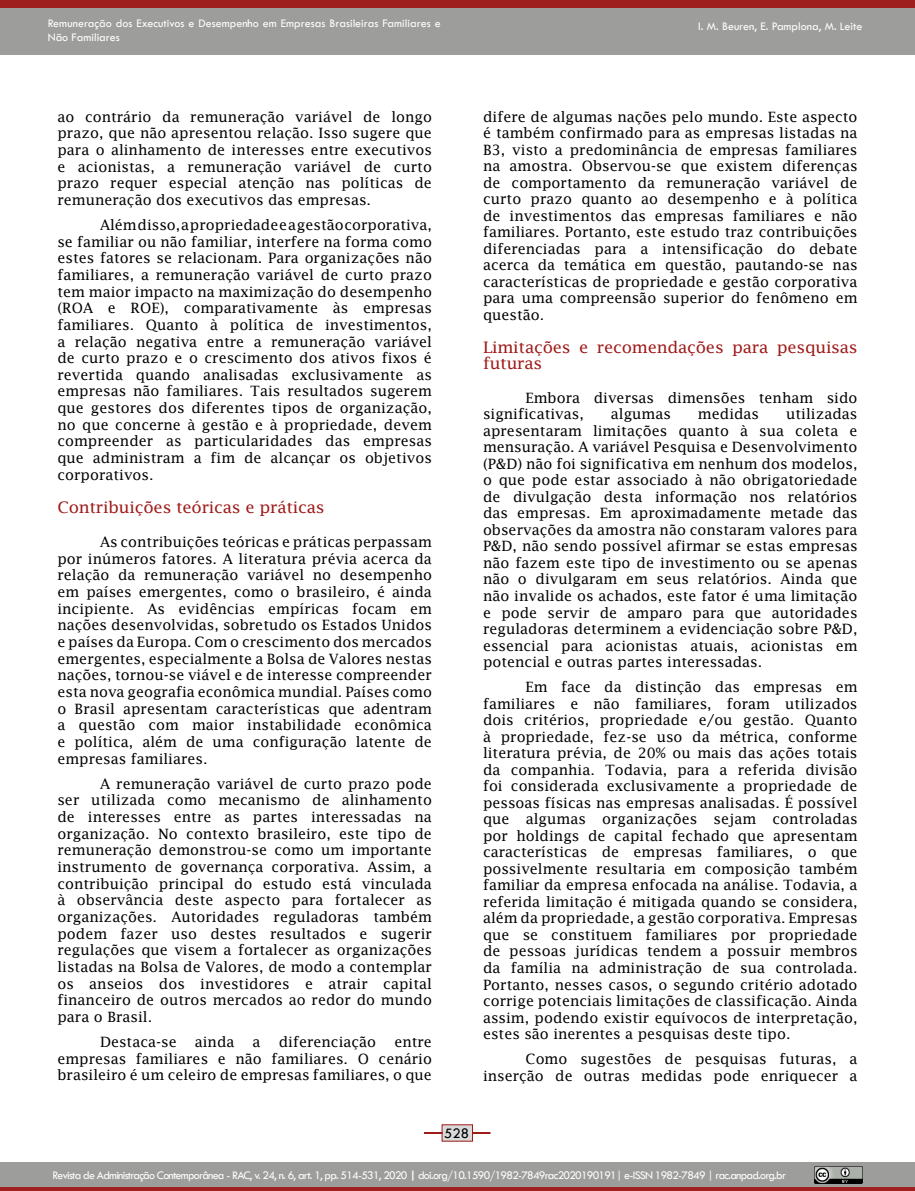
<style>
.page{position:relative;width:915px;height:1191px;background:#fff}
.page>*{position:absolute;margin:0;border:0;box-sizing:border-box;transform-origin:0 0}
.t1{font:15.9px/16.5px "Lucida Fax";letter-spacing:-.015em;color:#9d1a18;scale:1.04 1}
.t2{font:15px "Tw Cen";color:#000}
.t3{font:14.25px/16.5px "Lucida Fax";color:#000;text-align:justify}
.t4{font:12px "Tw Cen";letter-spacing:-.06em;color:#fff}
.t5{font:12px "Tw Cen";color:#fff}
.s1{font-weight:700}
</style>
<div class="page">
<svg style="left:424px;top:1124px;width:67px;height:18px"></svg>
<div style="left:0;top:1162px;width:914px;height:25px;background:#9d9d9c"></div>
<hr style="left:0;top:1187px;width:914px;height:4px;background:#a0211f">
<img style="left:814px;top:1166px;width:48px;height:17px">
<div style="left:0;top:0;width:914px;height:54px;background:#9d9d9c"></div>
<div style="left:0;top:0;width:914px;height:7px;background:#9d1a18"></div>
<p class="t5" style="left:48px;top:16px;width:394px">Remuneração dos Executivos e Desempenho em Empresas Brasileiras Familiares e</p>
<p class="t5" style="left:698px;top:19px;width:166px">I. M. Beuren, E. Pamplona, M. Leite</p>
<p class="t5" style="left:48px;top:30px;width:74px">Não Familiares</p>
<p class="t3" style="left:57px;top:108px;width:376px">ao contrário da remuneração variável de longo prazo, que não apresentou relação. Isso sugere que para o alinhamento de interesses entre executivos e acionistas, a remuneração variável de curto prazo requer especial atenção nas políticas de remuneração dos executivos das empresas.</p>
<p class="t3" style="left:57px;top:216px;width:376px;text-indent:43px">Além disso, a propriedade e a gestão corporativa, se familiar ou não familiar, interfere na forma como estes fatores se relacionam. Para organizações não familiares, a remuneração variável de curto prazo tem maior impacto na maximização do desempenho (ROA e ROE), comparativamente às empresas familiares. Quanto à política de investimentos, a relação negativa entre a remuneração variável de curto prazo e o crescimento dos ativos fixos é revertida quando analisadas exclusivamente as empresas não familiares. Tais resultados sugerem que gestores dos diferentes tipos de organização, no que concerne à gestão e à propriedade, devem compreender as particularidades das empresas que administram a fim de alcançar os objetivos corporativos.</p>
<p class="t1" style="left:57px;top:499px;width:258px">Contribuições teóricas e práticas</p>
<p class="t3" style="left:57px;top:533px;width:376px;text-indent:43px">As contribuições teóricas e práticas perpassam por inúmeros fatores. A literatura prévia acerca da relação da remuneração variável no desempenho em países emergentes, como o brasileiro, é ainda incipiente. As evidências empíricas focam em nações desenvolvidas, sobretudo os Estados Unidos e países da Europa. Com o crescimento dos mercados emergentes, especialmente a Bolsa de Valores nestas nações, tornou-se viável e de interesse compreender esta nova geografia econômica mundial. Países como o Brasil apresentam características que adentram a questão com maior instabilidade econômica e política, além de uma configuração latente de empresas familiares.</p>
<p class="t3" style="left:57px;top:775px;width:376px;text-indent:43px">A remuneração variável de curto prazo pode ser utilizada como mecanismo de alinhamento de interesses entre as partes interessadas na organização. No contexto brasileiro, este tipo de remuneração demonstrou-se como um importante instrumento de governança corporativa. Assim, a contribuição principal do estudo está vinculada à observância deste aspecto para fortalecer as organizações. Autoridades reguladoras também podem fazer uso destes resultados e sugerir regulações que visem a fortalecer as organizações listadas na Bolsa de Valores, de modo a contemplar os anseios dos investidores e atrair capital financeiro de outros mercados ao redor do mundo para o Brasil.</p>
<p class="t3" style="left:100px;top:1033px;width:78px">Destaca-se</p>
<p class="t3" style="left:195px;top:1033px;width:41px">ainda</p>
<p class="t3" style="left:252px;top:1033px;width:9px">a</p>
<p class="t3" style="left:278px;top:1033px;width:99px">diferenciação</p>
<p class="t3" style="left:57px;top:1033px;width:376px;text-indent:337px">entre empresas familiares e não familiares. O cenário brasileiro é um celeiro de empresas familiares, o que</p>
<p class="t3" style="left:483px;top:108px;width:376px">difere de algumas nações pelo mundo. Este aspecto é também confirmado para as empresas listadas na B3, visto a predominância de empresas familiares na amostra. Observou-se que existem diferenças de comportamento da remuneração variável de curto prazo quanto ao desempenho e à política de investimentos das empresas familiares e não familiares. Portanto, este estudo traz contribuições diferenciadas para a intensificação do debate acerca da temática em questão, pautando-se nas características de propriedade e gestão corporativa para uma compreensão superior do fenômeno em questão.</p>
<p class="t1" style="left:483px;top:338px;width:361px">Limitações e recomendações para pesquisas futuras</p>
<p class="t3" style="left:483px;top:389px;width:376px;text-indent:43px">Embora diversas dimensões tenham sido significativas,</p>
<p class="t3" style="left:483px;top:406px;width:376px;text-indent:303px">utilizadas apresentaram limitações quanto à sua coleta e mensuração. A variável Pesquisa e Desenvolvimento (P&amp;D) não foi significativa em nenhum dos modelos, o que pode estar associado à não obrigatoriedade de divulgação desta informação nos relatórios das empresas. Em aproximadamente metade das observações da amostra não constaram valores para P&amp;D, não sendo possível afirmar se estas empresas não fazem este tipo de investimento ou se apenas não o divulgaram em seus relatórios. Ainda que não invalide os achados, este fator é uma limitação e pode servir de amparo para que autoridades reguladoras determinem a evidenciação sobre P&amp;D, essencial para acionistas atuais, acionistas em potencial e outras partes interessadas.</p>
<p class="t3" style="left:483px;top:678px;width:376px;text-indent:43px">Em face da distinção das empresas em familiares e não familiares, foram utilizados dois critérios, propriedade e/ou gestão. Quanto à propriedade, fez-se uso da métrica, conforme literatura prévia, de 20% ou mais das ações totais da companhia. Todavia, para a referida divisão foi considerada exclusivamente a propriedade de pessoas físicas nas empresas analisadas. É possível que algumas organizações sejam controladas por holdings de capital fechado que apresentam características de empresas familiares, o que possivelmente resultaria em composição também familiar da empresa enfocada na análise. Todavia, a referida limitação é mitigada quando se considera, além da propriedade, a gestão corporativa. Empresas que se constituem familiares por propriedade de pessoas jurídicas tendem a possuir membros da família na administração de sua controlada.<br>Portanto, nesses casos, o segundo critério adotado corrige potenciais limitações de classificação. Ainda assim, podendo existir equívocos de interpretação, estes são inerentes a pesquisas deste tipo.</p>
<p class="t3" style="left:483px;top:1050px;width:376px;text-align:right">Como sugestões de pesquisas futuras, a inserção de outras medidas pode enriquecer a</p>
<p class="t3" style="left:610px;top:406px;width:62px">algumas</p>
<p class="t3" style="left:697px;top:406px;width:63px">medidas</p>
<p class="t2" style="left:444px;top:1123px;width:26px">528</p>
<p class="t4" style="left:53px;top:1167px;width:734px">Revista de Administração Contemporânea - RAC, v. 24, n. 6, art. 1, pp. 514-531, 2020 <span class="s1">|</span> doi.org/10.1590/1982-7849rac2020190191| e-ISSN 1982-7849 | rac.anpad.org.br</p>
</div>
